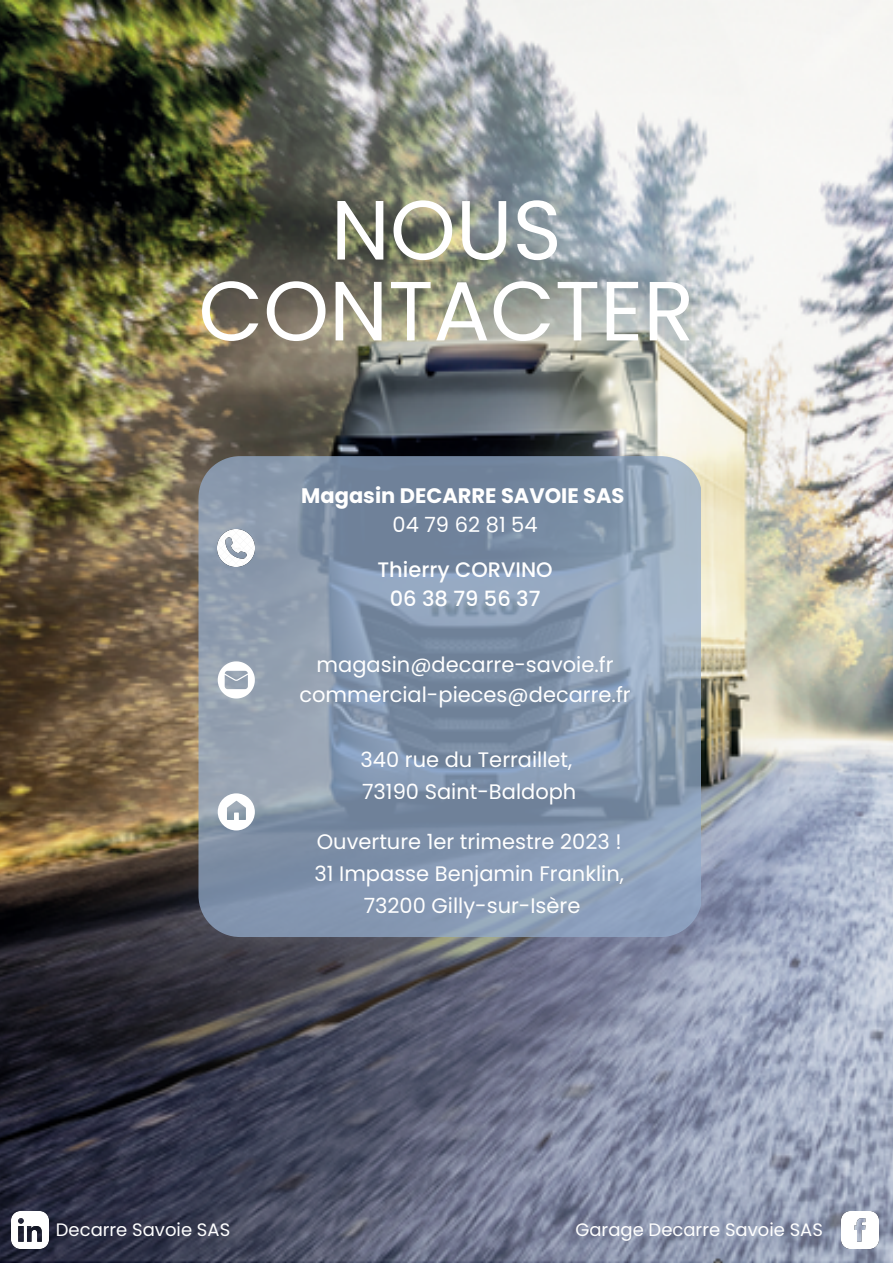
<style>
.page{position:relative;width:893px;height:1264px;background:#fff}
.page>*{position:absolute;margin:0;border:0;box-sizing:border-box;transform-origin:0 0}
.t1{font:83.85px/80.8px "Poppins";color:#fff;text-align:center}
.t2{font:21px/32px "Poppins";color:#fff;text-align:center}
.t3{font:500 21px/29px "Poppins";color:#fff;text-align:center}
.t4{font:700 21px "Poppins";color:#fff}
.t5{font:18px "Poppins";color:#fff}
</style>
<div class="page">
<img style="left:0;top:0;width:892px;height:1262px">
<svg style="left:198px;top:456px;width:502px;height:481px;background:#8596ad"></svg>
<img style="left:218px;top:529px;width:37px;height:37px">
<svg style="left:218px;top:661px;width:37px;height:37px"></svg>
<img style="left:11px;top:1211px;width:37px;height:37px">
<img style="left:841px;top:1211px;width:37px;height:37px">
<svg style="left:218px;top:793px;width:37px;height:37px"></svg>
<h1 class="t1" style="left:198px;top:190px;width:497px">NOUS<br>CONTACTER</h1>
<p class="t4" style="left:301px;top:481px;width:324px">Magasin DECARRE SAVOIE SAS</p>
<p class="t2" style="left:392px;top:508px;width:147px">04 79 62 81 54</p>
<p class="t3" style="left:377px;top:555px;width:177px">Thierry CORVINO<br>06 38 79 56 37</p>
<p class="t2" style="left:299px;top:650px;width:333px;line-height:29.2px">magasin@decarre-savoie.fr commercial-pieces@decarre.fr</p>
<p class="t2" style="left:360px;top:744px;width:217px;text-align:left">340 rue du Terraillet,<br>73190 Saint-Baldoph</p>
<p class="t2" style="left:314px;top:826px;width:311px">Ouverture 1er trimestre 2023 !<br>31 Impasse Benjamin Franklin,<br>73200 Gilly-sur-Isère</p>
<p class="t5" style="left:56px;top:1217px;width:176px">Decarre Savoie SAS</p>
<p class="t5" style="left:575px;top:1217px;width:249px">Garage Decarre Savoie SAS</p>
</div>
